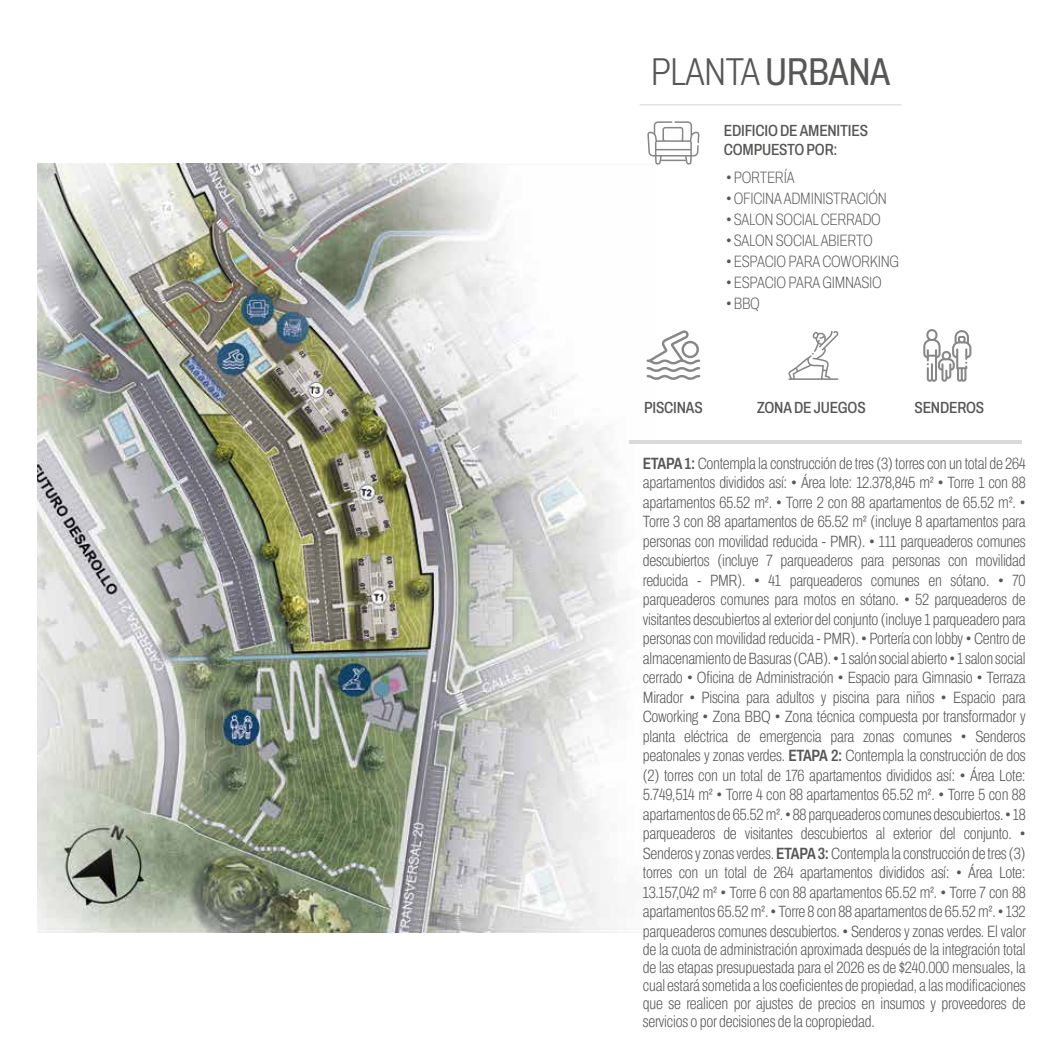
<style>
.page{position:relative;width:1063px;height:1063px;background:#fff}
.page>*{position:absolute;margin:0;border:0;box-sizing:border-box;transform-origin:0 0}
.t1{font:200 39px "Archivo Condensed";letter-spacing:-.01em;color:#575756}
.t2{font:100 16.5px "Archivo Condensed";letter-spacing:-.015em;color:#575756}
.t3{font:200 16.35px/19.5px "Archivo Condensed";letter-spacing:-.015em;color:#575756;text-align:justify}
.t4{font:500 16.2px/19px "Archivo Condensed";letter-spacing:-.01em;color:#575756}
.s1{font-weight:400}
.s2{font-weight:600}
</style>
<div class="page">
<img style="left:37px;top:163px;width:610px;height:769px">
<hr style="left:630px;top:440px;width:392px;height:4px;background:#dadada">
<hr style="left:640px;top:104px;width:262px;height:1px;background:#dadada">
<svg style="left:647px;top:121px;width:53px;height:44px"></svg>
<svg style="left:647px;top:330px;width:53px;height:50px"></svg>
<svg style="left:788px;top:331px;width:50px;height:49px"></svg>
<svg style="left:923px;top:329px;width:48px;height:53px"></svg>
<h1 class="t1" style="left:651px;top:43px;width:241px">PLANTA <span class="s1">URBANA</span></h1>
<p class="t4" style="left:724px;top:121px;width:146px">EDIFICIO DE AMENITIES<br>COMPUESTO POR:</p>
<p class="t2" style="left:726px;top:165px;width:70px">• PORTERÍA</p>
<p class="t2" style="left:726px;top:186px;width:162px">• OFICINA ADMINISTRACIÓN</p>
<p class="t2" style="left:726px;top:207px;width:156px">• SALON SOCIAL CERRADO</p>
<p class="t2" style="left:726px;top:228px;width:148px">• SALON SOCIAL ABIERTO</p>
<p class="t2" style="left:726px;top:249px;width:174px">• ESPACIO PARA COWORKING</p>
<p class="t2" style="left:726px;top:270px;width:157px">• ESPACIO PARA GIMNASIO</p>
<p class="t2" style="left:726px;top:291px;width:35px">• BBQ</p>
<p class="t4" style="left:644px;top:398px;width:60px">PISCINAS</p>
<p class="t4" style="left:757px;top:398px;width:110px">ZONA DE JUEGOS</p>
<p class="t4" style="left:915px;top:398px;width:71px">SENDEROS</p>
<p class="t3" style="left:643px;top:453px;width:385px"><span class="s2">ETAPA 1:</span> Contempla la construcción de tres (3) torres con un total de 264 apartamentos divididos así: • Área lote: 12.378,845 m2 • Torre 1 con 88 apartamentos 65.52 m2. • Torre 2 con 88 apartamentos de 65.52 m2. • Torre 3 con 88 apartamentos de 65.52 m2 (incluye 8 apartamentos para personas con movilidad reducida - PMR). • 111 parqueaderos comunes descubiertos (incluye 7 parqueaderos para personas con movilidad reducida - PMR). • 41 parqueaderos comunes en sótano. • 70 parqueaderos comunes para motos en sótano. • 52 parqueaderos de visitantes descubiertos al exterior del conjunto (incluye 1 parqueadero para personas con movilidad reducida - PMR). • Portería con lobby • Centro de almacenamiento de Basuras (CAB). • 1 salón social abierto • 1 salon social cerrado • Oficina de Administración • Espacio para Gimnasio • Terraza Mirador • Piscina para adultos y piscina para niños • Espacio para Coworking • Zona BBQ • Zona técnica compuesta por transformador y planta eléctrica de emergencia para zonas comunes • Senderos peatonales y zonas verdes. <span class="s2">ETAPA 2:</span> Contempla la construcción de dos (2) torres con un total de 176 apartamentos divididos así: • Área Lote:<br>5.749,514 m2 • Torre 4 con 88 apartamentos 65.52 m2. • Torre 5 con 88 apartamentos de 65.52 m2. • 88 parqueaderos comunes descubiertos. • 18 parqueaderos de visitantes descubiertos al exterior del conjunto. • Senderos y zonas verdes. <span class="s2">ETAPA 3:</span> Contempla la construcción de tres (3) torres con un total de 264 apartamentos divididos así: • Área Lote:<br>13.157,042 m2 • Torre 6 con 88 apartamentos 65.52 m2. • Torre 7 con 88 apartamentos 65.52 m2. • Torre 8 con 88 apartamentos de 65.52 m2. • 132 parqueaderos comunes descubiertos. • Senderos y zonas verdes. El valor</p>
<p class="t3" style="left:643px;top:940px;width:384px;line-height:18px">de la cuota de administración aproximada después de la integración total de las etapas presupuestada para el 2026 es de $240.000 mensuales, la cual estará sometida a los coeficientes de propiedad, a las modificaciones que se realicen por ajustes de precios en insumos y proveedores de servicios o por decisiones de la copropiedad.</p>
</div>
